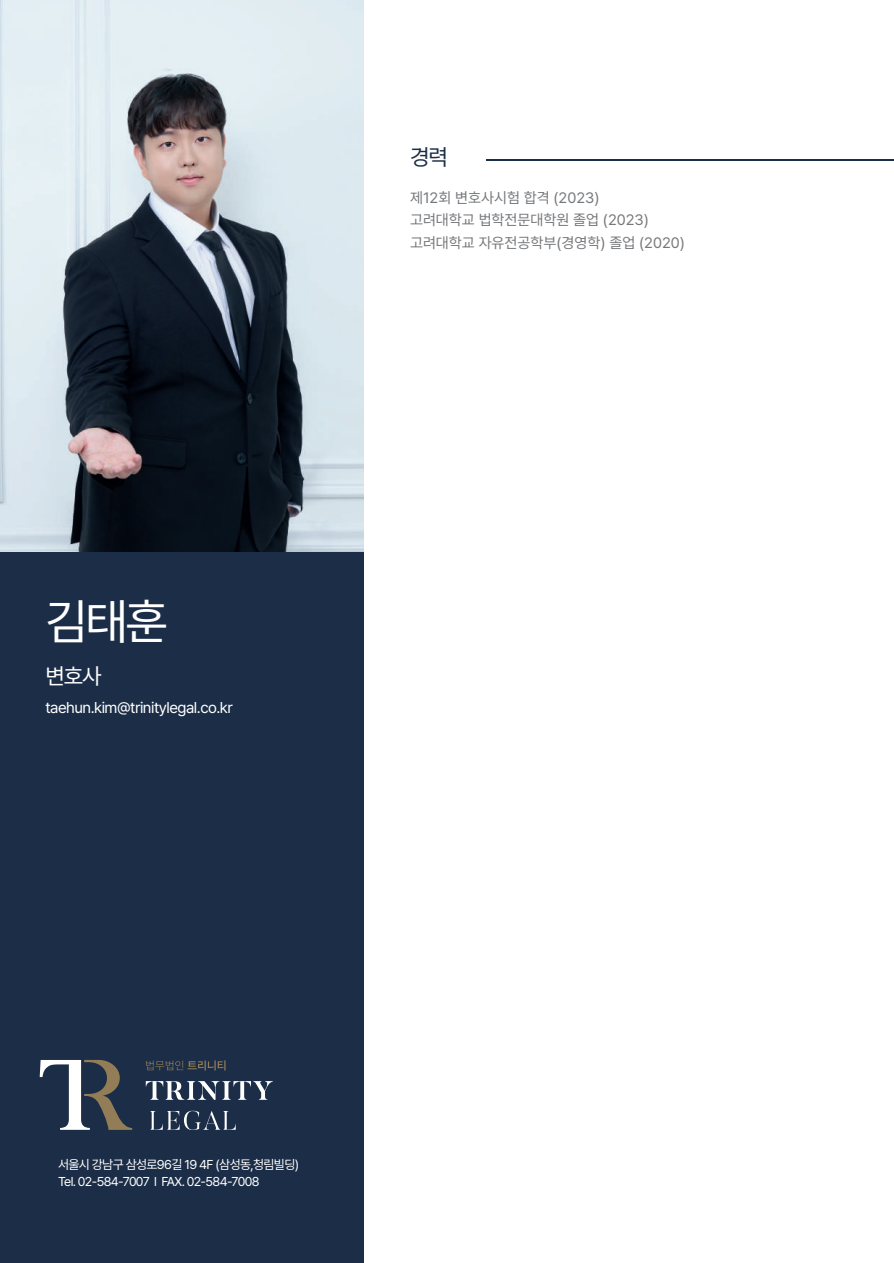
<style>
.page{position:relative;width:894px;height:1263px;background:#fff}
.page>*{position:absolute;margin:0;border:0;box-sizing:border-box;transform-origin:0 0}
.t1{font:49.2px "Pretendard Variable";color:#fff}
.t2{font:22.65px "Pretendard Variable";color:#1c2e47}
.t3{font:22.5px "Pretendard Variable";color:#fff}
.t4{font:15.6px "Pretendard Variable";letter-spacing:-.03em;color:#fff}
.t5{font:15px/22.5px "Pretendard Variable";color:#76787b}
.t6{font:12.75px/17.4px "Pretendard Variable";letter-spacing:-.05em;color:#fff}
</style>
<div class="page">
<div style="left:0;top:0;width:363px;height:1263px;background:#1c2e47"></div>
<img style="left:0;top:0;width:363px;height:551px">
<hr style="left:486px;top:160px;width:407px;height:1px;background:#1c2e47">
<svg style="left:146px;top:1081px;width:127px;height:18px"></svg>
<svg style="left:150px;top:1110px;width:86px;height:20px"></svg>
<svg style="left:40px;top:1060px;width:92px;height:69px"></svg>
<svg style="left:146px;top:1060px;width:79px;height:10px"></svg>
<h1 class="t1" style="left:45px;top:586px;width:124px">김태훈</h1>
<h3 class="t3" style="left:45px;top:659px;width:58px">변호사</h3>
<p class="t4" style="left:45px;top:696px;width:189px">taehun.kim@trinitylegal.co.kr</p>
<h2 class="t2" style="left:410px;top:141px;width:40px">경력</h2>
<p class="t5" style="left:410px;top:186px;width:276px">제12회 변호사시험 합격 (2023)<br>고려대학교 법학전문대학원 졸업 (2023) 고려대학교 자유전공학부(경영학) 졸업 (2020)</p>
<p class="t6" style="left:58px;top:1155px;width:242px">서울시 강남구 삼성로96길 19 4F (삼성동,청림빌딩)<br>Tel. 02-584-7007 l FAX. 02-584-7008</p>
</div>
